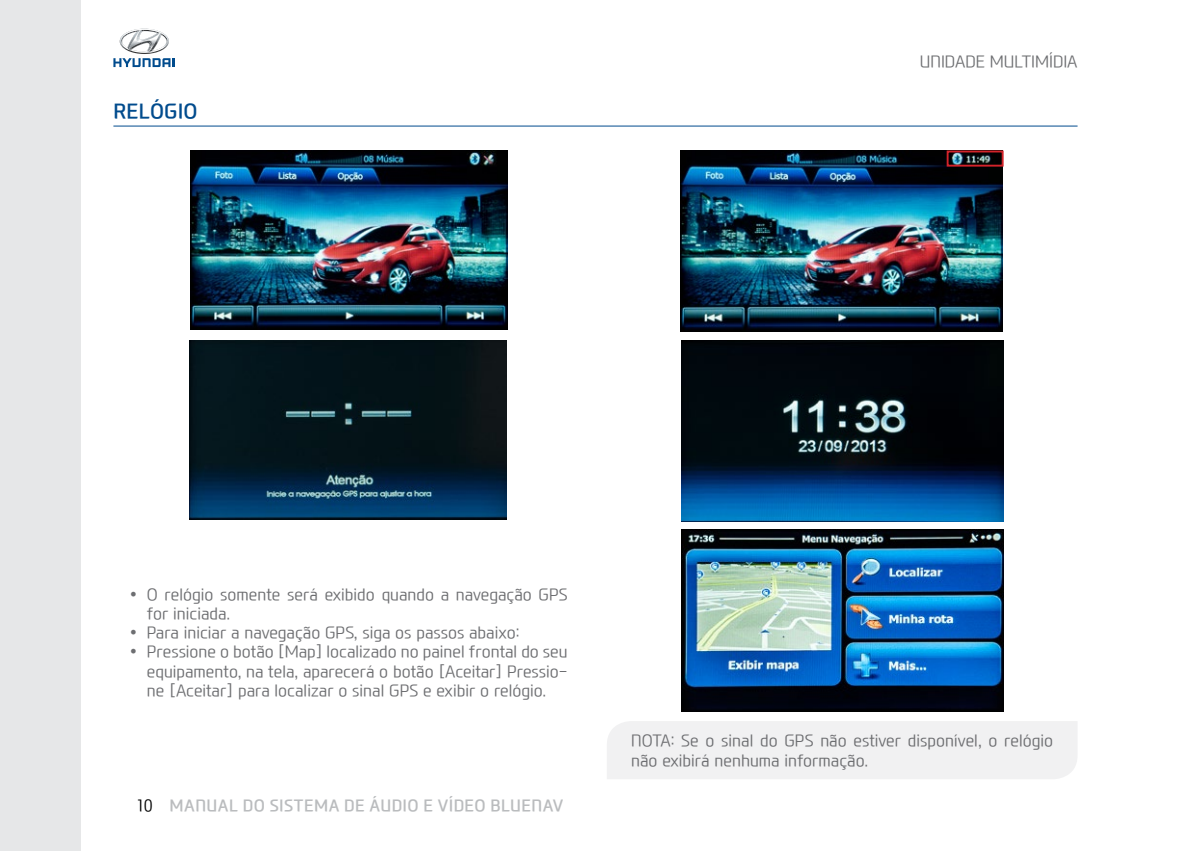
<style>
.page{position:relative;width:1191px;height:851px;background:#fff}
.page>*{position:absolute;margin:0;border:0;box-sizing:border-box;transform-origin:0 0}
.t1{font:20px "Hyundai B Hinted";letter-spacing:.01em;color:#004b8d}
.t2{font:16px/19.2px "Hyundai L Hinted";color:#6d6e71}
.t3{font:16px "Hyundai B Hinted";letter-spacing:.02em;color:#babcbe}
.s1{font-family:"Hyundai L Hinted";color:#000}
</style>
<div class="page">
<div style="left:0;top:0;width:81px;height:850px;background:#e6e7e8"></div>
<svg style="left:113px;top:29px;width:62px;height:38px"></svg>
<div style="left:607px;top:721px;width:470px;height:58px;background:#f1f1f2"></div>
<hr style="left:113px;top:126px;width:964px;height:1px;background:#004b8d">
<img style="left:190px;top:150px;width:317px;height:179px">
<img style="left:189px;top:340px;width:317px;height:179px">
<img style="left:682px;top:340px;width:321px;height:181px">
<img style="left:682px;top:530px;width:321px;height:181px">
<img style="left:681px;top:150px;width:321px;height:182px">
<div style="left:946px;top:150px;width:57px;height:16px;border:2px solid #d2232a"></div>
<p class="t1" style="left:113px;top:97px;width:86px">RELÓGIO</p>
<p class="t2" style="left:920px;top:51px;width:11px">unidade</p>
<p class="t2" style="left:989px;top:51px;width:10px">multimídia</p>
<p class="t2" style="left:147px;top:584px;width:422px;text-indent:-17px">• O relógio somente será exibido quando a navegação GPS for iniciada.</p>
<p class="t2" style="left:130px;top:622px;width:391px">• Para iniciar a navegação GPS, siga os passos abaixo:</p>
<p class="t2" style="left:147px;top:641px;width:422px;text-align:justify;text-indent:-17px">• Pressione o botão [Map] localizado no painel frontal do seu equipamento, na tela, aparecerá o botão [Aceitar] Pressio&shy;ne [Aceitar] para localizar o sinal GPS e exibir o relógio.</p>
<p class="t3" style="left:136px;top:794px;width:429px"><span class="s1">10</span> MANUAL DO SISTEMA DE ÁUDIO E VÍDEO BLUENAV</p>
<p class="t2" style="left:631px;top:730px;width:423px">NOTA: Se o sinal do GPS não estiver disponível, o relógio não exibirá nenhuma informação.</p>
</div>
